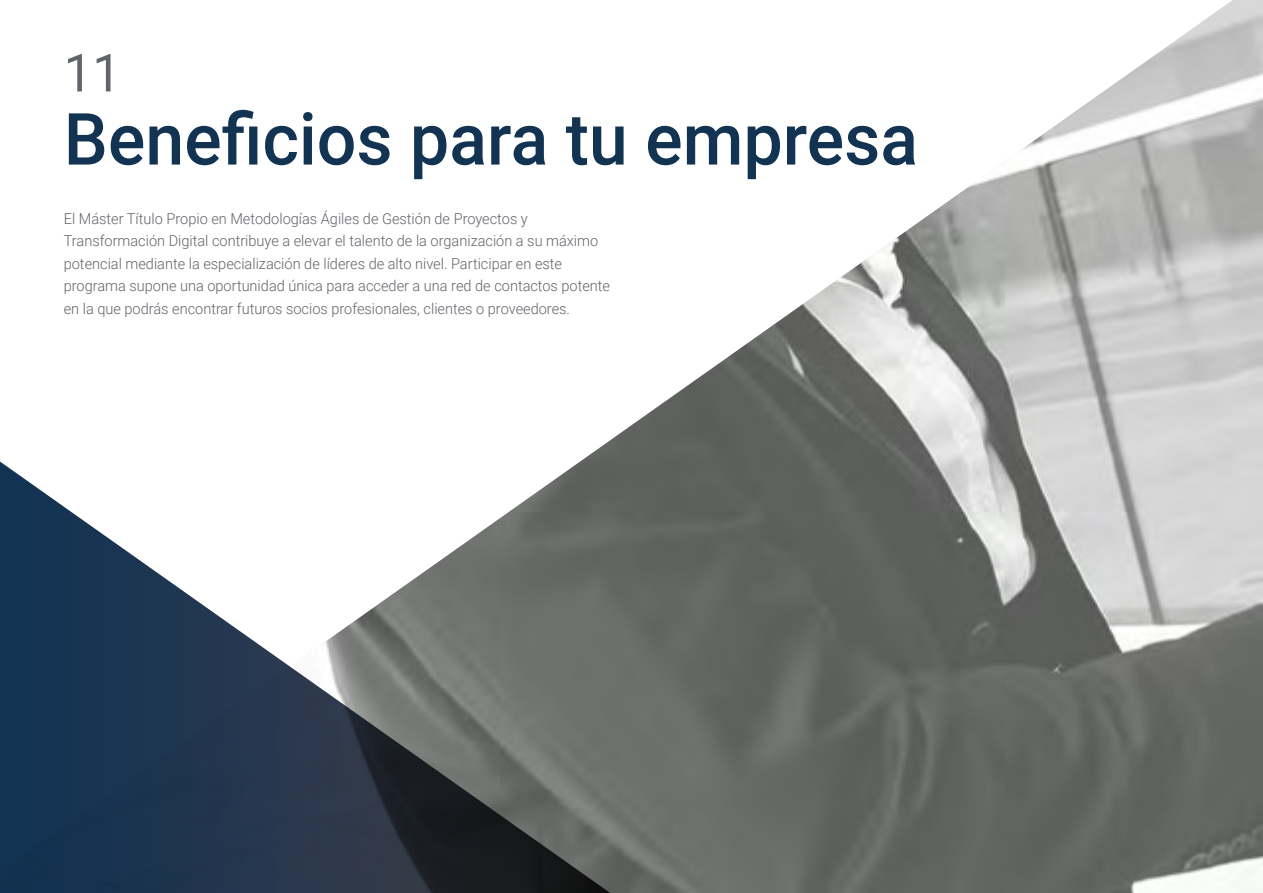
<style>
.page{position:relative;width:1263px;height:893px;background:#fff}
.page>*{position:absolute;margin:0;border:0;box-sizing:border-box;transform-origin:0 0}
.t1{font:500 72px "Roboto";color:#123352}
.t2{font:52.5px "Roboto";color:#61646a}
.t3{font:300 15px/22.5px "Roboto";color:#61646a}
</style>
<div class="page">
<img style="left:602px;top:0;width:661px;height:893px">
<svg style="left:0;top:446px;width:640px;height:447px"></svg>
<h2 class="t2" style="left:64px;top:36px;width:59px">11</h2>
<h1 class="t1" style="left:64px;top:89px;width:856px">Beneficios para tu empresa</h1>
<p class="t3" style="left:64px;top:207px;width:548px">El Máster Título Propio en Metodologías Ágiles de Gestión de Proyectos y Transformación Digital contribuye a elevar el talento de la organización a su máximo potencial mediante la especialización de líderes de alto nivel. Participar en este programa supone una oportunidad única para acceder a una red de contactos potente en la que podrás encontrar futuros socios profesionales, clientes o proveedores.</p>
</div>
